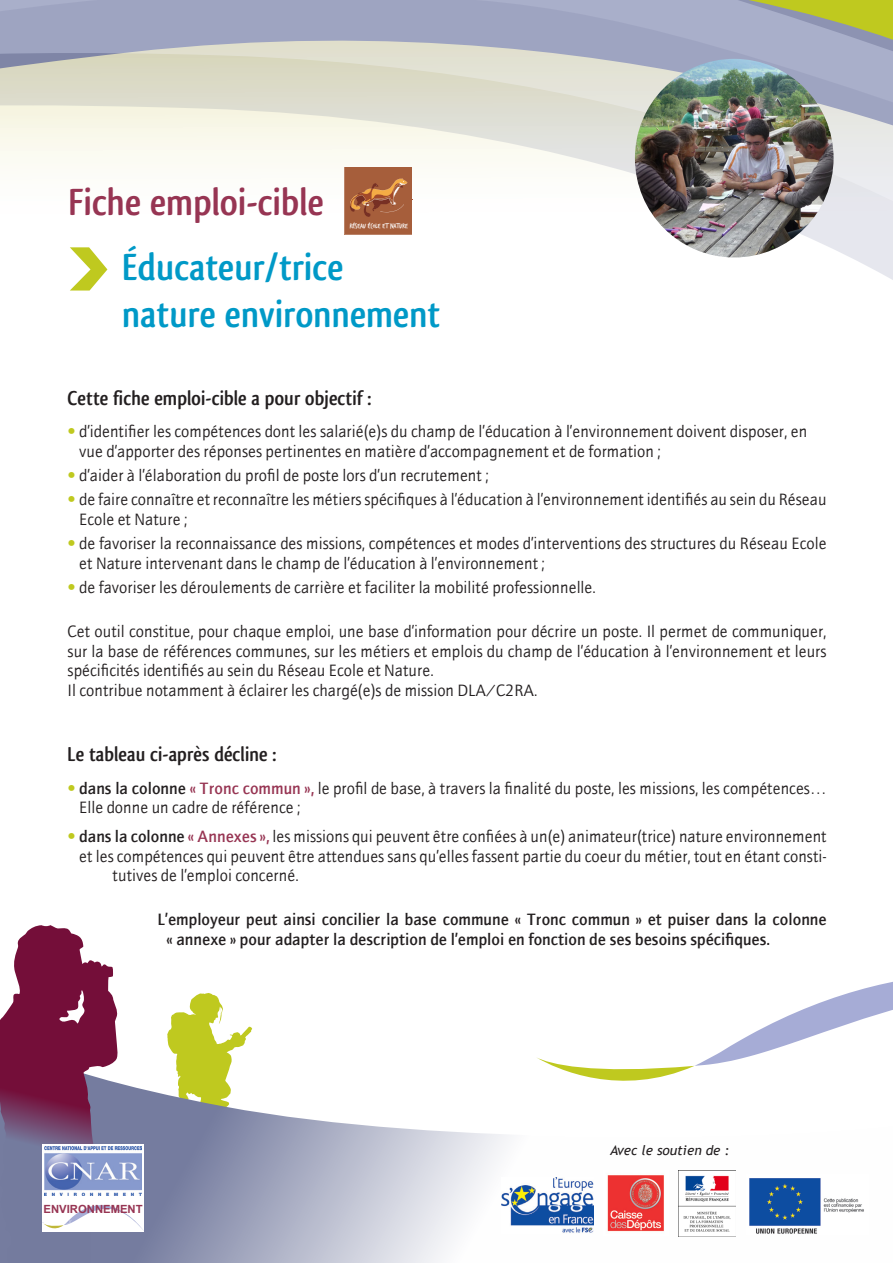
<style>
.page{position:relative;width:893px;height:1263px;background:#fff}
.page>*{position:absolute;margin:0;border:0;box-sizing:border-box;transform-origin:0 0}
.t1{font:700 39.45px/47.2px "Qlassik";color:#0099c7}
.t2{font:700 39.45px "Qlassik";color:#973553}
.t3{font:700 21px "Qlassik";color:#231f20}
.t4{font:16.5px/19.8px "AT Quay Sans";color:#231f20}
.t5{font:500 16.5px/19.8px "AT Quay Sans";color:#231f20}
.t6{font:italic 13.5px "Trebuchet MS";color:#231f20}
.t7{font:700 11.25px "Arial";color:#973553}
.t8{font:6.45px "Trash Hand";color:#fff}
.s1{color:#fff}
.s2{color:#bfc91f}
.s3{font-weight:500}
.s4{font-weight:500;color:#973553}
</style>
<div class="page">
<svg style="left:0;top:0;width:893px;height:280px"></svg>
<svg style="left:765px;top:982px;width:128px;height:45px"></svg>
<svg style="left:70px;top:247px;width:37px;height:44px"></svg>
<img style="left:635px;top:59px;width:198px;height:198px;border-radius:99px">
<svg style="left:171px;top:993px;width:80px;height:34px"></svg>
<svg style="left:144px;top:1027px;width:695px;height:236px"></svg>
<img style="left:603px;top:1170px;width:65px;height:65px">
<img style="left:747px;top:1175px;width:117px;height:60px">
<img style="left:501px;top:1177px;width:92px;height:56px">
<img style="left:678px;top:1170px;width:58px;height:66px">
<svg style="left:344px;top:167px;width:69px;height:67px;background:#aa6440"></svg>
<svg style="left:0;top:925px;width:144px;height:338px"></svg>
<p class="t2" style="left:69px;top:179px;width:340px">Fiche emploi-cible <span class="s1">REN</span></p>
<p class="t1" style="left:122px;top:243px;width:320px">Éducateur/trice nature environnement</p>
<p class="t8" style="left:350px;top:219px;width:51px">Réseau école et Nature</p>
<p class="t3" style="left:68px;top:386px;width:305px">Cette fiche emploi-cible a pour objectif :</p>
<p class="t4" style="left:79px;top:422px;width:730px;text-indent:-12px"><span class="s2">•</span> d’identifier les compétences dont les salarié(e)s du champ de l’éducation à l’environnement doivent disposer, en vue d’apporter des réponses pertinentes en matière d’accompagnement et de formation ;</p>
<p class="t4" style="left:68px;top:466px;width:423px"><span class="s2">•</span> d’aider à l’élaboration du profil de poste lors d’un recrutement ;</p>
<p class="t4" style="left:79px;top:490px;width:749px;text-indent:-12px"><span class="s2">•</span> de faire connaître et reconnaître les métiers spécifiques à l’éducation à l’environnement identifiés au sein du Réseau<br>Ecole et Nature ;</p>
<p class="t4" style="left:79px;top:533px;width:749px;text-indent:-12px"><span class="s2">•</span> de favoriser la reconnaissance des missions, compétences et modes d’interventions des structures du Réseau Ecole et Nature intervenant dans le champ de l’éducation à l’environnement ;</p>
<p class="t4" style="left:68px;top:577px;width:530px"><span class="s2">•</span> de favoriser les déroulements de carrière et faciliter la mobilité professionnelle.</p>
<p class="t4" style="left:68px;top:621px;width:760px;text-align:justify">Cet outil constitue, pour chaque emploi, une base d’information pour décrire un poste. Il permet de communiquer, sur la base de références communes, sur les métiers et emplois du champ de l’éducation à l’environnement et leurs spécificités identifiés au sein du Réseau Ecole et Nature.</p>
<p class="t4" style="left:68px;top:681px;width:471px">Il contribue notamment à éclairer les chargé(e)s de mission DLA/C2RA.</p>
<p class="t3" style="left:68px;top:742px;width:210px">Le tableau ci-après décline :</p>
<p class="t4" style="left:79px;top:778px;width:749px;text-indent:-12px"><span class="s2">•</span> <span class="s3">dans la colonne</span> <span class="s4">« Tronc commun »,</span> le profil de base, à travers la finalité du poste, les missions, les compétences…<br>Elle donne un cadre de référence ;</p>
<p class="t4" style="left:68px;top:826px;width:761px"><span class="s2">•</span> <span class="s3">dans la colonne</span> <span class="s4">« Annexes »,</span> les missions qui peuvent être confiées à un(e) animateur(trice) nature environnement</p>
<p class="t4" style="left:79px;top:846px;width:749px">et les compétences qui peuvent être attendues sans qu’elles fassent partie du coeur du métier, tout en étant consti-</p>
<p class="t4" style="left:113px;top:866px;width:188px">tutives de l’emploi concerné.</p>
<p class="t5" style="left:167px;top:909px;width:662px;text-indent:-9px">L’employeur peut ainsi concilier la base commune « Tronc commun » et puiser dans la colonne « annexe » pour adapter la description de l’emploi en fonction de ses besoins spécifiques.</p>
<p class="t7" style="left:44px;top:1201px;width:101px">ENVIRONNEMENT</p>
<p class="t6" style="left:610px;top:1142px;width:121px">Avec le soutien de :</p>
</div>
